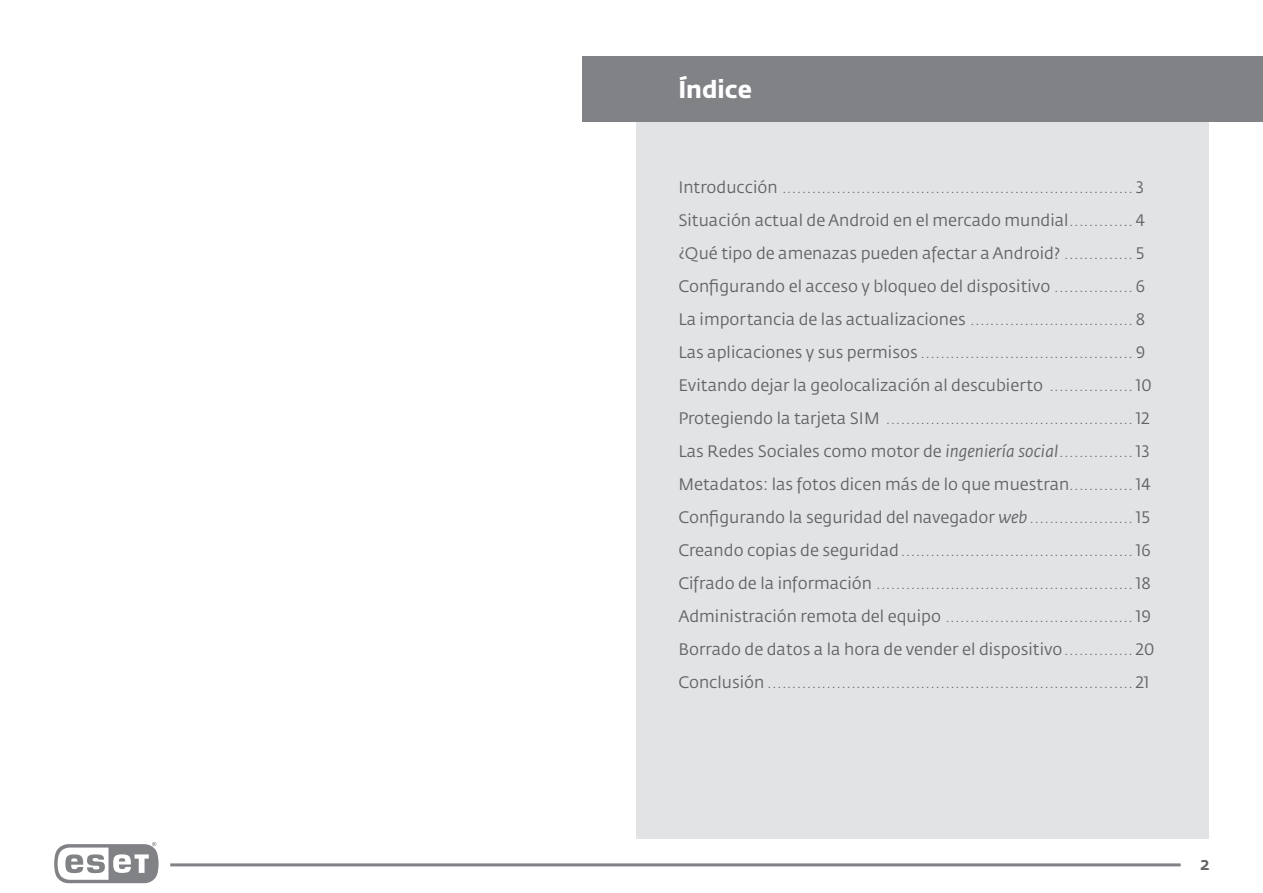
<style>
.page{position:relative;width:1263px;height:893px;background:#fff}
.page>*{position:absolute;margin:0;border:0;box-sizing:border-box;transform-origin:0 0}
.t1{font:700 24px "Fedra Sans Alt Pro";color:#fff}
.t2{font:500 18px "Fedra Sans Std";color:#636466}
.t3{font:italic 300 16.5px/33px "Fedra Sans Std";color:#636466}
.s1{font-weight:400;font-style:normal}
.s2{font-weight:400}
</style>
<div class="page">
<hr style="left:170px;top:863px;width:1011px;height:3px;background:#808285">
<svg style="left:54px;top:842px;width:105px;height:41px"></svg>
<div style="left:636px;top:57px;width:573px;height:782px;background:#e2e3e4"></div>
<div style="left:583px;top:56px;width:680px;height:66px;background:#808285"></div>
<h1 class="t1" style="left:678px;top:74px;width:75px">Índice</h1>
<p class="t3" style="left:678px;top:171px;width:477px"><span class="s1">Introducción</span> ....................................................................... <span class="s1">3<br>Situación actual de Android en el mercado mundial</span>.............<span class="s1">4 ¿Qué tipo de amenazas pueden afectar a Android?</span> ..............<span class="s1">5<br>Configurando el acceso y bloqueo del dispositivo</span> ................<span class="s1">6<br>La importancia de las actualizaciones</span> .................................<span class="s1">8<br>Las aplicaciones y sus permisos</span> ...........................................<span class="s1">9<br>Evitando dejar la geolocalización al descubierto</span> .................<span class="s1">10<br>Protegiendo la tarjeta SIM</span> ..................................................<span class="s1">12<br>Las Redes Sociales como motor de</span> <span class="s2">ingeniería social</span>...............<span class="s1">13<br>Metadatos: las fotos dicen más de lo que muestran</span>.............<span class="s1">14<br>Configurando la seguridad del navegador</span> <span class="s2">web</span> .....................<span class="s1">15<br>Creando copias de seguridad</span>...............................................<span class="s1">16<br>Cifrado de la información</span> ....................................................<span class="s1">18<br>Administración remota del equipo</span> ......................................<span class="s1">19<br>Borrado de datos a la hora de vender el dispositivo</span>.............. <span class="s1">20<br>Conclusión</span> .......................................................................... <span class="s1">21</span></p>
<p class="t2" style="left:1200px;top:853px;width:11px">2</p>
</div>
